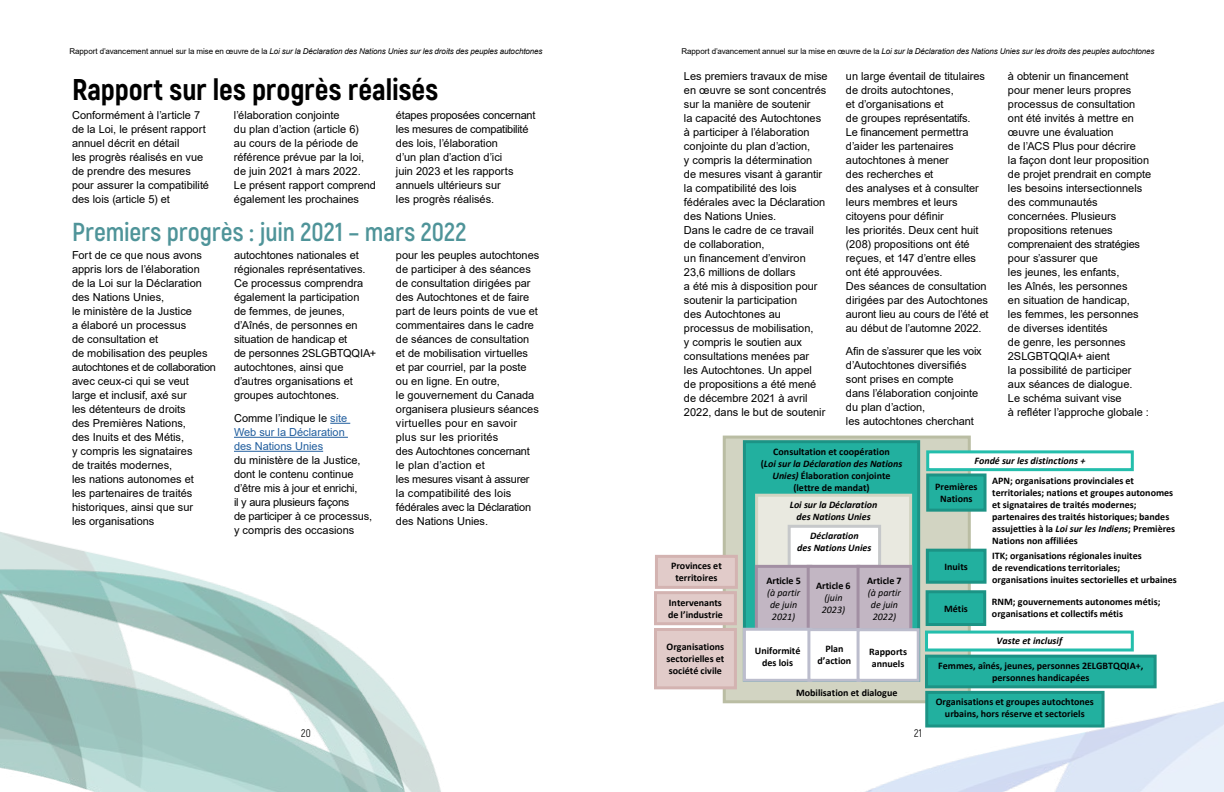
<style>
.page{position:relative;width:1224px;height:792px;background:#fff}
.page>*{position:absolute;margin:0;border:0;box-sizing:border-box;transform-origin:0 0}
.t1{font:800 30px "Akrobat";color:#000}
.t2{font:700 26px "Akrobat";color:#4f9499}
.t3{font:11px/14px "Arial";color:#000}
.t4{font:11px/14px "Arial";color:#215e9e}
.t5{font:11px "Akrobat";color:#000}
.t6{font:700 10px/12px "Calibri";color:#000;text-align:center}
.t7{font:italic 700 10px/12px "Calibri";color:#000;text-align:center}
.t8{font:italic 10px/12px "Calibri";color:#000}
.t9{font:italic 8px "Arial";letter-spacing:-.01em;color:#000}
.s1{font-style:normal}
.s2{color:#000}
.s3{font-style:italic}
</style>
<div class="page">
<div style="left:724px;top:437px;width:245px;height:265px;background:#d2d4c2"></div>
<div style="left:723px;top:436px;width:248px;height:267px;border:3px solid #babda3"></div>
<div style="left:744px;top:442px;width:175px;height:238px;background:#22b09f"></div>
<div style="left:743px;top:440px;width:177px;height:242px;border:3px solid #1c9385"></div>
<div style="left:757px;top:495px;width:154px;height:134px;background:#e9e9e0"></div>
<div style="left:755px;top:494px;width:157px;height:137px;border:3px solid #d2d4c2"></div>
<div style="left:789px;top:526px;width:91px;height:40px;background:#fff"></div>
<div style="left:788px;top:525px;width:93px;height:43px;border:3px solid #c6c8ca"></div>
<div style="left:756px;top:566px;width:55px;height:64px;background:#c2b6c3"></div>
<div style="left:755px;top:565px;width:57px;height:67px;border:3px solid #a28fa3"></div>
<div style="left:808px;top:566px;width:51px;height:64px;background:#c2b6c3"></div>
<div style="left:807px;top:565px;width:53px;height:66px;border:3px solid #a28fa3"></div>
<div style="left:858px;top:566px;width:53px;height:64px;background:#c2b6c3"></div>
<div style="left:857px;top:565px;width:55px;height:67px;border:3px solid #a28fa3"></div>
<div style="left:656px;top:556px;width:80px;height:31px;background:#e1cbc9"></div>
<div style="left:655px;top:555px;width:83px;height:34px;border:3px solid #d3b3b1"></div>
<div style="left:656px;top:593px;width:79px;height:31px;background:#e1cbc9"></div>
<div style="left:654px;top:591px;width:83px;height:34px;border:3px solid #d3b3b1"></div>
<div style="left:928px;top:475px;width:57px;height:35px;background:#22b09f"></div>
<div style="left:926px;top:473px;width:61px;height:39px;border:3px solid #1c9385"></div>
<div style="left:928px;top:452px;width:204px;height:18px;background:#fff"></div>
<div style="left:926px;top:450px;width:208px;height:21px;border:3px solid #24beac"></div>
<div style="left:927px;top:592px;width:58px;height:33px;background:#22b09f"></div>
<div style="left:926px;top:590px;width:60px;height:36px;border:3px solid #1c9385"></div>
<div style="left:927px;top:550px;width:58px;height:32px;background:#22b09f"></div>
<div style="left:926px;top:549px;width:61px;height:35px;border:3px solid #1c9385"></div>
<svg style="left:330px;top:423px;width:20px;height:1px"></svg>
<hr style="left:234px;top:437px;width:114px;height:1px;background:#215e9e">
<img style="left:654px;top:613px;width:570px;height:179px">
<img style="left:0;top:532px;width:428px;height:260px">
<p class="t9" style="left:69px;top:46px;width:475px"><span class="s1">Rapport d’avancement annuel sur la mise en œuvre de la</span> Loi sur la Déclaration des Nations Unies sur les droits des peuples autochtones</p>
<h1 class="t1" style="left:72px;top:71px;width:368px">Rapport sur les progrès réalisés</h1>
<p class="t3" style="left:72px;top:108px;width:139px">Conformément à l’article 7 de la Loi, le présent rapport annuel décrit en détail<br>les progrès réalisés en vue de prendre des mesures pour assurer la compatibilité des lois (article 5) et</p>
<p class="t3" style="left:234px;top:108px;width:144px">l’élaboration conjointe<br>du plan d’action (article 6)<br>au cours de la période de référence prévue par la loi, de juin 2021 à mars 2022.<br>Le présent rapport comprend également les prochaines</p>
<p class="t3" style="left:396px;top:108px;width:141px">étapes proposées concernant les mesures de compatibilité des lois, l’élaboration<br>d’un plan d’action d’ici<br>juin 2023 et les rapports annuels ultérieurs sur<br>les progrès réalisés.</p>
<h2 class="t2" style="left:72px;top:215px;width:396px">Premiers progrès : juin 2021 – mars 2022</h2>
<p class="t3" style="left:72px;top:248px;width:146px">Fort de ce que nous avons appris lors de l’élaboration<br>de la Loi sur la Déclaration des Nations Unies,<br>le ministère de la Justice<br>a élaboré un processus<br>de consultation et<br>de mobilisation des peuples autochtones et de collaboration avec ceux-ci qui se veut large et inclusif, axé sur<br>les détenteurs de droits<br>des Premières Nations,<br>des Inuits et des Métis,<br>y compris les signataires<br>de traités modernes,<br>les nations autonomes et<br>les partenaires de traités historiques, ainsi que sur<br>les organisations</p>
<p class="t3" style="left:234px;top:248px;width:144px">autochtones nationales et régionales représentatives.<br>Ce processus comprendra également la participation<br>de femmes, de jeunes, d’Aînés, de personnes en situation de handicap et<br>de personnes 2SLGBTQQIA+ autochtones, ainsi que d’autres organisations et groupes autochtones.</p>
<p class="t3" style="left:396px;top:248px;width:145px">pour les peuples autochtones de participer à des séances de consultation dirigées par des Autochtones et de faire part de leurs points de vue et commentaires dans le cadre de séances de consultation et de mobilisation virtuelles et par courriel, par la poste ou en ligne. En outre,<br>le gouvernement du Canada organisera plusieurs séances virtuelles pour en savoir plus sur les priorités<br>des Autochtones concernant le plan d’action et<br>les mesures visant à assurer la compatibilité des lois fédérales avec la Déclaration des Nations Unies.</p>
<p class="t4" style="left:234px;top:411px;width:115px"><span class="s2">Comme l’indique le</span> site<br>Web sur la Déclaration des Nations Unies</p>
<p class="t3" style="left:234px;top:453px;width:140px">du ministère de la Justice, dont le contenu continue d’être mis à jour et enrichi,<br>il y aura plusieurs façons<br>de participer à ce processus, y compris des occasions</p>
<p class="t5" style="left:301px;top:727px;width:11px">20</p>
<p class="t9" style="left:681px;top:46px;width:475px"><span class="s1">Rapport d’avancement annuel sur la mise en œuvre de la</span> Loi sur la Déclaration des Nations Unies sur les droits des peuples autochtones</p>
<p class="t3" style="left:684px;top:69px;width:145px">Les premiers travaux de mise en œuvre se sont concentrés sur la manière de soutenir<br>la capacité des Autochtones à participer à l’élaboration conjointe du plan d’action,<br>y compris la détermination<br>de mesures visant à garantir la compatibilité des lois fédérales avec la Déclaration des Nations Unies.<br>Dans le cadre de ce travail de collaboration,<br>un financement d’environ<br>23,6 millions de dollars<br>a été mis à disposition pour soutenir la participation<br>des Autochtones au processus de mobilisation,<br>y compris le soutien aux consultations menées par<br>les Autochtones. Un appel<br>de propositions a été mené de décembre 2021 à avril<br>2022, dans le but de soutenir</p>
<p class="t3" style="left:846px;top:69px;width:144px">un large éventail de titulaires de droits autochtones,<br>et d’organisations et<br>de groupes représentatifs.<br>Le financement permettra d’aider les partenaires autochtones à mener<br>des recherches et<br>des analyses et à consulter leurs membres et leurs citoyens pour définir<br>les priorités. Deux cent huit (208) propositions ont été reçues, et 147 d’entre elles ont été approuvées.<br>Des séances de consultation dirigées par des Autochtones auront lieu au cours de l’été et au début de l’automne 2022.</p>
<p class="t3" style="left:846px;top:344px;width:137px">Afin de s’assurer que les voix d’Autochtones diversifiés sont prises en compte<br>dans l’élaboration conjointe du plan d’action,<br>les autochtones cherchant</p>
<p class="t3" style="left:1008px;top:69px;width:145px">à obtenir un financement pour mener leurs propres processus de consultation ont été invités à mettre en œuvre une évaluation<br>de l’ACS Plus pour décrire<br>la façon dont leur proposition de projet prendrait en compte les besoins intersectionnels des communautés concernées. Plusieurs propositions retenues comprenaient des stratégies pour s’assurer que<br>les jeunes, les enfants,<br>les Aînés, les personnes<br>en situation de handicap,<br>les femmes, les personnes de diverses identités<br>de genre, les personnes<br>2SLGBTQQIA+ aient<br>la possibilité de participer aux séances de dialogue.<br>Le schéma suivant vise<br>à refléter l’approche globale :</p>
<p class="t6" style="left:671px;top:560px;width:52px">Provinces et territoires</p>
<p class="t6" style="left:668px;top:596px;width:56px;text-align:left">Intervenants de l’industrie</p>
<p class="t6" style="left:667px;top:641px;width:59px;text-align:justify">Organisations sectorielles et société civile</p>
<p class="t6" style="left:761px;top:445px;width:143px">Consultation et coopération<br>(<span class="s3">Loi sur la Déclaration des Nations<br>Unies)</span> Élaboration conjointe (lettre de mandat)</p>
<p class="t7" style="left:790px;top:499px;width:89px">Loi sur la Déclaration des Nations Unies</p>
<p class="t7" style="left:797px;top:530px;width:76px">Déclaration<br>des Nations Unies</p>
<p class="t6" style="left:766px;top:574px;width:36px">Article 5</p>
<p class="t8" style="left:767px;top:586px;width:35px">(à partir de juin<br>2021)</p>
<p class="t6" style="left:867px;top:574px;width:36px">Article 7</p>
<p class="t8" style="left:868px;top:586px;width:35px;text-align:center">(à partir de juin<br>2022)</p>
<p class="t6" style="left:816px;top:580px;width:36px">Article 6</p>
<p class="t8" style="left:822px;top:592px;width:25px">(juin<br>2023)</p>
<p class="t6" style="left:755px;top:645px;width:47px">Uniformité des lois</p>
<p class="t6" style="left:818px;top:643px;width:35px">Plan d’action</p>
<p class="t6" style="left:869px;top:645px;width:39px;text-align:left">Rapports annuels</p>
<p class="t6" style="left:796px;top:686px;width:103px">Mobilisation et dialogue</p>
<p class="t5" style="left:914px;top:727px;width:9px">21</p>
<p class="t7" style="left:975px;top:454px;width:113px">Fondé sur les distinctions +</p>
<p class="t6" style="left:935px;top:480px;width:44px">Premières<br>Nations</p>
<p class="t6" style="left:944px;top:560px;width:25px">Inuits</p>
<p class="t6" style="left:944px;top:602px;width:25px">Métis</p>
<p class="t6" style="left:992px;top:474px;width:185px;text-align:left">APN; organisations provinciales et territoriales; nations et groupes autonomes et signataires de traités modernes; partenaires des traités historiques; bandes assujetties à la <span class="s3">Loi sur les Indiens</span>; Premières Nations non affiliées</p>
<p class="t6" style="left:992px;top:550px;width:186px;text-align:left">ITK; organisations régionales inuites<br>de revendications territoriales; organisations inuites sectorielles et urbaines</p>
<p class="t6" style="left:992px;top:596px;width:170px;text-align:left">RNM; gouvernements autonomes métis; organisations et collectifs métis</p>
<p class="t7" style="left:997px;top:635px;width:67px">Vaste et inclusif</p>
<p class="t6" style="left:938px;top:660px;width:207px">Femmes, aînés, jeunes, personnes 2ELGBTQQIA+, personnes handicapées</p>
<p class="t6" style="left:936px;top:696px;width:160px">Organisations et groupes autochtones urbains, hors réserve et sectoriels</p>
</div>
